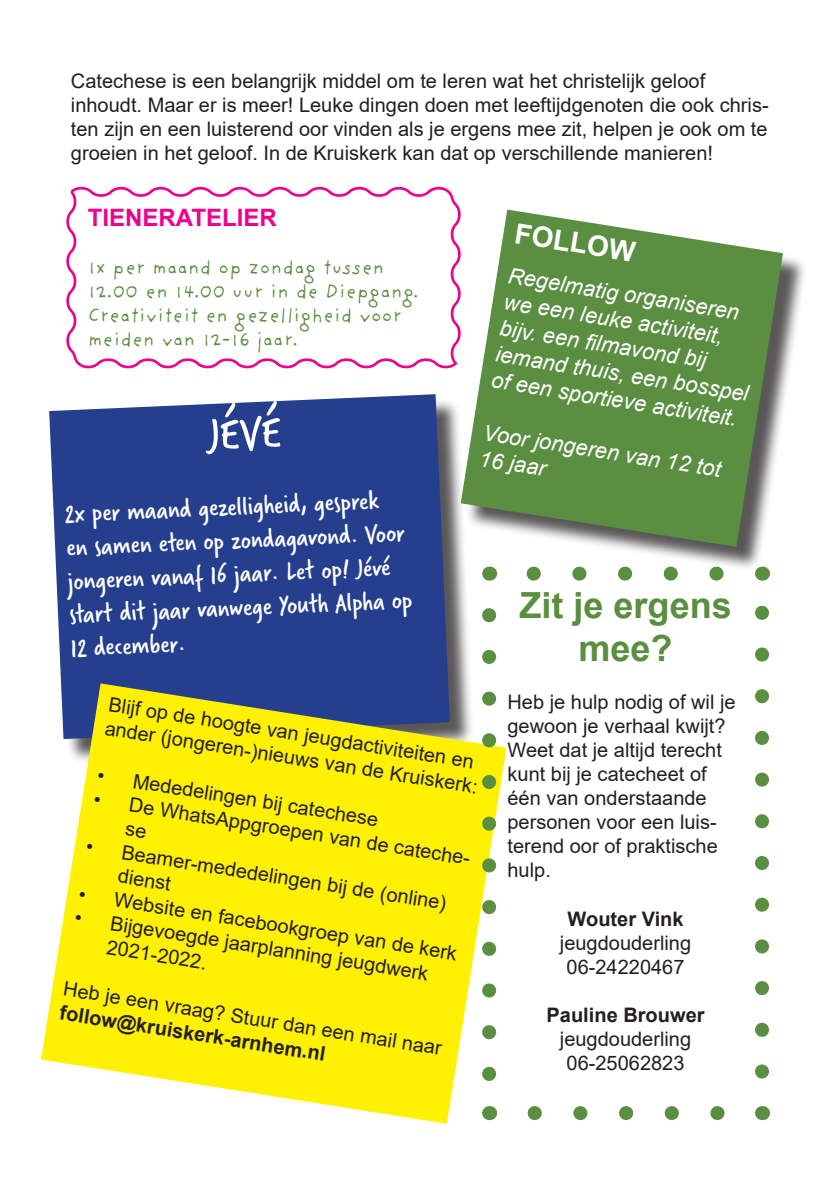
<style>
.page{position:relative;width:840px;height:1191px;background:#fff}
.page>*{position:absolute;margin:0;border:0;box-sizing:border-box;transform-origin:0 0}
.t1{font:48px "Verveine";color:#fff}
.t2{font:700 36px/43.2px "Arial";color:#5a8e40;text-align:center}
.t3{font:28px/33.4px "Verveine";color:#fff}
.t4{font:700 28px "Arial";color:#fff}
.t5{font:700 24px "Arial";color:#ed028c}
.t6{font:italic 22px/26.4px "Arial";color:#fff}
.t7{font:20px/24px "Arial";color:#231f20}
.t8{font:20px/24px "Providence Sans Pro";color:#5a8e40}
.t9{font:700 20px "Arial";color:#231f20}
.s1{font-weight:700}
</style>
<div class="page">
<div style="left:53px;top:397px;width:421px;height:366px;background:#231f20;opacity:.75"></div>
<div style="left:49px;top:394px;width:400px;height:289px;background:#253f8e"></div>
<svg style="left:66px;top:186px;width:394px;height:183px"></svg>
<div style="left:464px;top:213px;width:342px;height:358px;background:#231f20;opacity:.75"></div>
<svg style="left:460px;top:209px;width:322px;height:338px;fill:#5a8e40"></svg>
<svg style="left:41px;top:683px;width:465px;height:440px;fill:#fff101"></svg>
<svg style="left:482px;top:615px;width:14px;height:477px"></svg>
<svg style="left:534px;top:1106px;width:191px;height:14px"></svg>
<svg style="left:755px;top:605px;width:13px;height:466px"></svg>
<svg style="left:511px;top:566px;width:205px;height:14px"></svg>
<svg style="left:489px;top:1106px;width:1px;height:14px"></svg>
<svg style="left:761px;top:1106px;width:1px;height:14px"></svg>
<svg style="left:761px;top:566px;width:1px;height:14px"></svg>
<svg style="left:489px;top:566px;width:1px;height:14px"></svg>
<p class="t7" style="left:71px;top:69px;width:699px">Catechese is een belangrijk middel om te leren wat het christelijk geloof inhoudt. Maar er is meer! Leuke dingen doen met leeftijdgenoten die ook chris&shy;ten zijn en een luisterend oor vinden als je ergens mee zit, helpen je ook om te groeien in het geloof. In de Kruiskerk kan dat op verschillende manieren!</p>
<p class="t5" style="left:88px;top:201px;width:190px">TIENERATELIER</p>
<p class="t8" style="left:88px;top:255px;width:332px">1x per maand op zondag tussen<br>12.00 en 14.00 uur in de Diepgang.<br>Creativiteit en gezelligheid voor meiden van 12-16 jaar.</p>
<p class="t4" style="left:518px;top:213px;width:123px;rotate:9deg">FOLLOW</p>
<p class="t6" style="left:510px;top:263px;width:257px;rotate:9deg">Regelmatig organiseren we een leuke activiteit, bijv. een fi lmavond bij iemand thuis, een bosspel of een sportieve activiteit.</p>
<p class="t6" style="left:485px;top:419px;width:242px;rotate:9deg">Voor jongeren van 12 tot<br>16 jaar</p>
<p class="t1" style="left:206px;top:402px;width:75px;rotate:-3deg">JÉVÉ</p>
<p class="t3" style="left:63px;top:499px;width:345px;rotate:-3deg">2x per maand gezelligheid, gesprek<br>en samen eten op zondagavond. Voor jongeren vanaf 16 jaar. Let op! Jévé start dit jaar vanwege Youth Alpha op<br>12 december.</p>
<p class="t2" style="left:519px;top:584px;width:214px">Zit je ergens mee?</p>
<p class="t7" style="left:507px;top:690px;width:229px">Heb je hulp nodig of wil je gewoon je verhaal kwijt?<br>Weet dat je altijd terecht kunt bij je catecheet of één van onderstaande personen voor een luis&shy;terend oor of praktische hulp.</p>
<p class="t9" style="left:567px;top:904px;width:117px">Wouter Vink</p>
<p class="t7" style="left:559px;top:930px;width:133px">jeugdouderling</p>
<p class="t7" style="left:566px;top:954px;width:119px">06-24220467</p>
<p class="t9" style="left:546px;top:1000px;width:159px">Pauline Brouwer</p>
<p class="t7" style="left:559px;top:1026px;width:133px">jeugdouderling</p>
<p class="t7" style="left:566px;top:1050px;width:119px">06-25062823</p>
<p class="t7" style="left:111px;top:692px;width:378px;rotate:9deg">Blijf op de hoogte van jeugdactiviteiten en ander (jongeren-)nieuws van de Kruiskerk:</p>
<p class="t7" style="left:99px;top:763px;width:285px;rotate:9deg">• Mededelingen bij catechese</p>
<p class="t7" style="left:131px;top:792px;width:349px;text-indent:-36px;rotate:9deg">• De WhatsAppgroepen van de cateche&shy;se</p>
<p class="t7" style="left:124px;top:839px;width:329px;text-indent:-36px;rotate:9deg">• Beamer-mededelingen bij de (online) dienst</p>
<p class="t7" style="left:81px;top:881px;width:384px;rotate:9deg">• Website en facebookgroep van de kerk</p>
<p class="t7" style="left:112px;top:911px;width:323px;text-indent:-36px;rotate:9deg">• Bijgevoegde jaarplanning jeugdwerk<br>2021-2022.</p>
<p class="t7" style="left:66px;top:976px;width:384px;rotate:9deg">Heb je een vraag? Stuur dan een mail naar <span class="s1">follow@kruiskerk-arnhem.nl</span></p>
</div>
